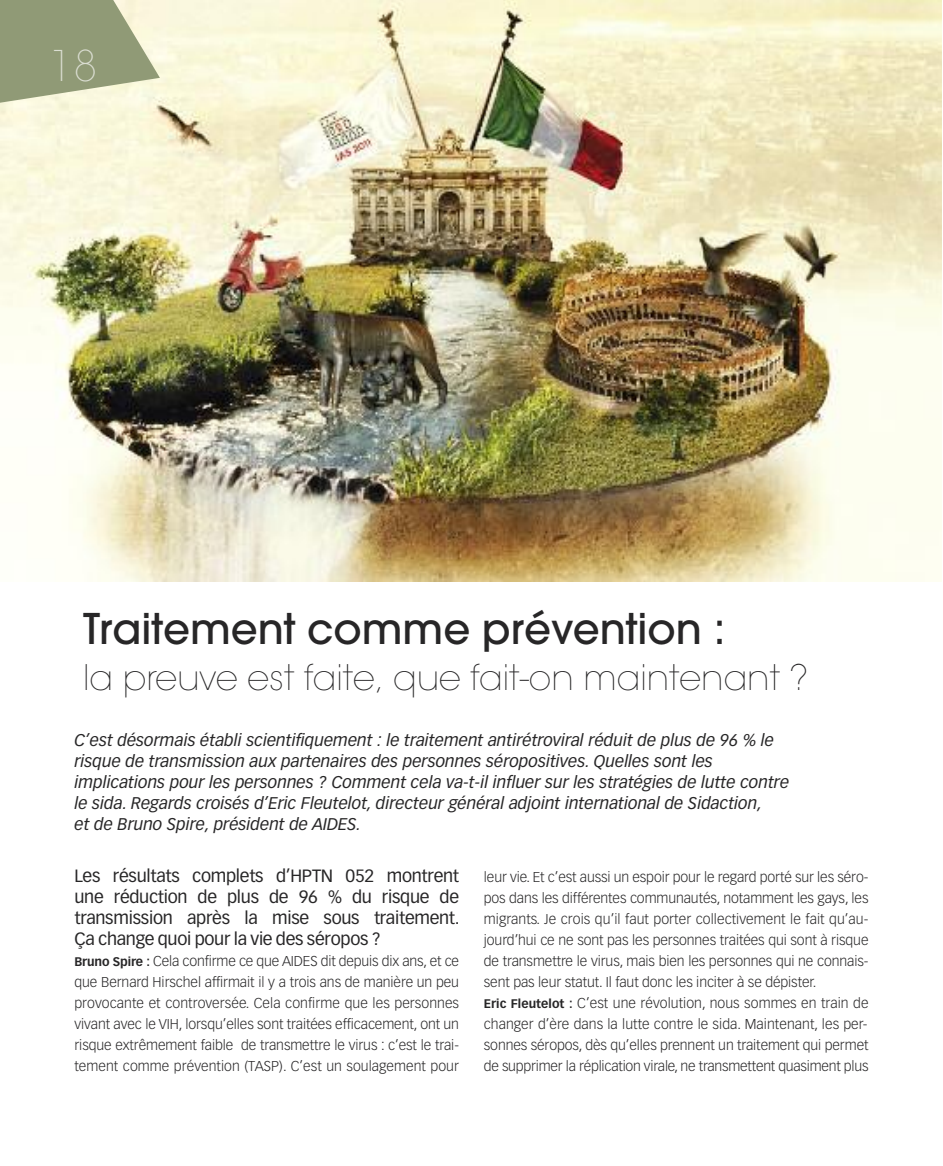
<style>
.page{position:relative;width:943px;height:1166px;background:#fff}
.page>*{position:absolute;margin:0;border:0;box-sizing:border-box;transform-origin:0 0}
.t1{font:500 42px "Avant Garde";color:#272627}
.t2{font:200 42px "Avant Garde";color:#dbded2}
.t3{font:200 35px "Avant Garde";color:#272627}
.t4{font:17.5px/21px "Vectora LH";letter-spacing:-.015em;color:#272627;text-align:justify}
.t5{font:italic 16.62px/21px "Vectora LH";color:#272627}
.t6{font:300 14px/21px "Vectora LH";letter-spacing:-.005em;color:#272627;text-align:justify}
.s1{font-weight:700;font-size:12.25px}
</style>
<div class="page">
<img style="left:0;top:0;width:941px;height:581px">
<svg style="left:0;top:0;width:160px;height:107px;background:#aab190"></svg>
<h1 class="t2" style="left:50px;top:50px;width:49px">18</h1>
<h1 class="t1" style="left:83px;top:613px;width:643px">Traitement comme prévention :</h1>
<h2 class="t3" style="left:83px;top:664px;width:726px">la preuve est faite, que fait-on maintenant ?</h2>
<p class="t5" style="left:74px;top:731px;width:716px">C’est désormais établi scientifiquement : le traitement antirétroviral réduit de plus de 96 % le risque de transmission aux partenaires des personnes séropositives. Quelles sont les implications pour les personnes ? Comment cela va-t-il influer sur les stratégies de lutte contre le sida. Regards croisés d’Eric Fleutelot, directeur général adjoint international de Sidaction,<br>et de Bruno Spire, président de AIDES.</p>
<p class="t4" style="left:74px;top:866px;width:387px">Les résultats complets d’HPTN 052 montrent une réduction de plus de 96 % du risque de transmission après la mise sous traitement.<br>Ça change quoi pour la vie des séropos ?</p>
<p class="t6" style="left:74px;top:951px;width:386px"><span class="s1">Bruno Spire :</span> Cela confirme ce que AIDES dit depuis dix ans, et ce que Bernard Hirschel affirmait il y a trois ans de manière un peu provocante et controversée. Cela confirme que les personnes vivant avec le VIH, lorsqu’elles sont traitées efficacement, ont un risque extrêmement faible de transmettre le virus : c’est le trai&shy;tement comme prévention (TASP). C’est un soulagement pour</p>
<p class="t6" style="left:484px;top:867px;width:386px;text-align:left">leur vie. Et c’est aussi un espoir pour le regard porté sur les séro&shy;pos dans les différentes communautés, notamment les gays, les migrants. Je crois qu’il faut porter collectivement le fait qu’au&shy;jourd’hui ce ne sont pas les personnes traitées qui sont à risque de transmettre le virus, mais bien les personnes qui ne connais&shy;sent pas leur statut. Il faut donc les inciter à se dépister.<br><span class="s1">Eric Fleutelot :</span> C’est une révolution, nous sommes en train de changer d’ère dans la lutte contre le sida. Maintenant, les per&shy;sonnes séropos, dès qu’elles prennent un traitement qui permet de supprimer la réplication virale, ne transmettent quasiment plus</p>
</div>
